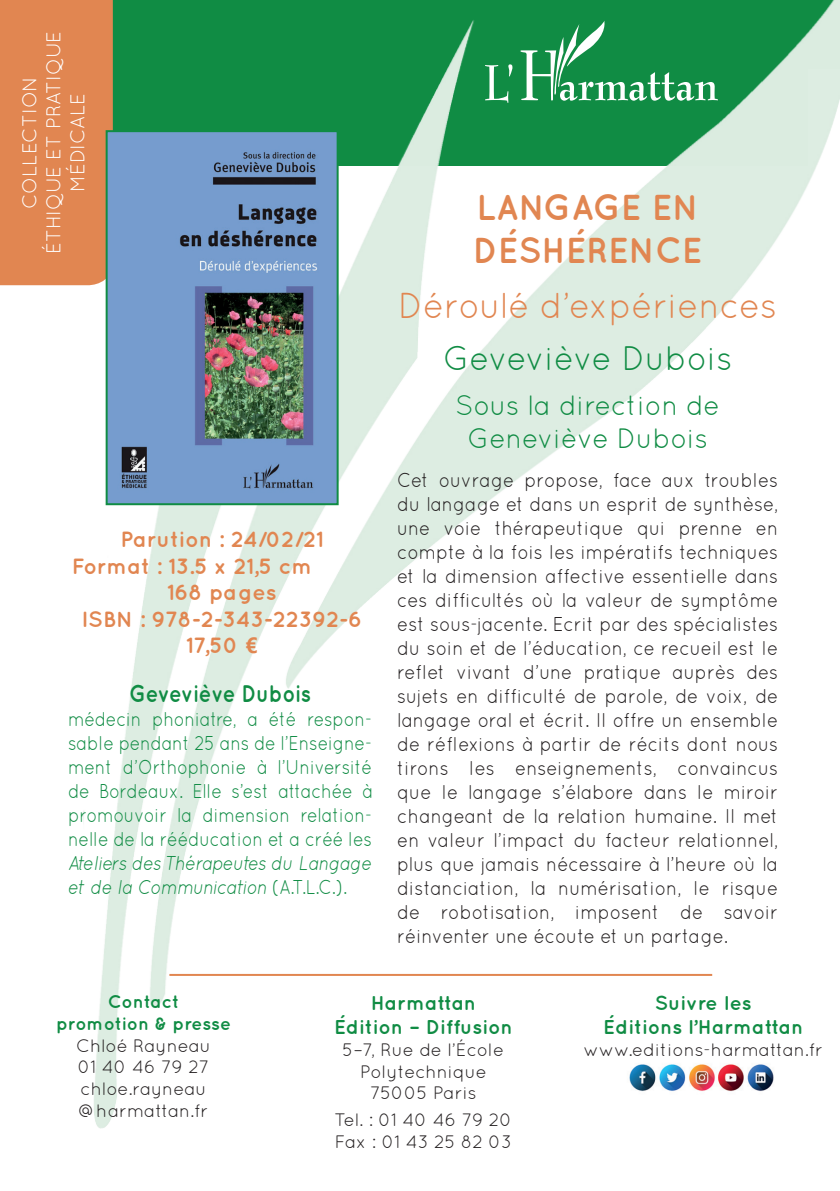
<style>
.page{position:relative;width:840px;height:1191px;background:#fff}
.page>*{position:absolute;margin:0;border:0;box-sizing:border-box;transform-origin:0 0}
.t1{font:36px "Quicksand";color:#e18651;scale:.96 1}
.t2{font:700 36px/43.2px "Quicksand";color:#e18651;scale:.96 1}
.t3{font:34px "Quicksand";color:#108c44;scale:.96 1}
.t4{font:28px/33.6px "Quicksand";color:#108c44;text-align:center;scale:.96 1}
.t5{font:700 24px "Quicksand";letter-spacing:-.01em;color:#108c44;scale:.87 1}
.t6{font:700 22px "Quicksand";color:#e18651}
.t7{font:22px "Quicksand";color:#fff;scale:.93 1}
.t8{font:20px/24px "Quicksand";color:#231f20;text-align:justify;scale:.91 1}
.t9{font:20px/24px "Quicksand";letter-spacing:-.01em;color:#108c44;text-align:justify;scale:.87 1}
.t10{font:italic 20px/24px "Quicksand";letter-spacing:-.01em;color:#108c44;scale:.87 1}
.t11{font:700 20px/24px "Quicksand";color:#108c44;text-align:center}
.t12{font:20px/24px "Quicksand";color:#fff;text-align:center}
.t13{font:18px/21.6px "Quicksand";color:#231f20}
.t14{font:700 18px/21.6px "Quicksand";color:#108c44;text-align:center}
.t15{font:18px "Quicksand";letter-spacing:-.03em;color:#fff}
.t16{font:18px "Quicksand";letter-spacing:-.03em;color:#fff;scale:.93 1}
.s1{font-family:"Gadugi"}
.s2{font-style:normal}
</style>
<div class="page">
<img style="left:0;top:0;width:839px;height:1129px">
<svg style="left:520px;top:21px;width:197px;height:80px;background:#369e62"></svg>
<svg style="left:484px;top:64px;width:29px;height:39px"></svg>
<hr style="left:169px;top:974px;width:542px;height:2px;background:#e18651">
<img style="left:623px;top:1059px;width:159px;height:36px">
<div style="left:0;top:0;width:113px;height:285px;background:#e18651"></div>
<img style="left:109px;top:133px;width:226px;height:369px">
<div style="left:106px;top:130px;width:232px;height:375px;border:2px solid #108c44"></div>
<p class="t15" style="left:32px;top:253px;width:231px;rotate:-90deg">NOUVEAUTÉ HARMATTAN</p>
<p class="t12" style="left:17px;top:254px;width:225px;rotate:-90deg">collection<br>Éthique et pratique médicale</p>
<p class="t7" style="left:39px;top:210px;width:146px;rotate:-90deg">Littérature</p>
<p class="t16" style="left:16px;top:195px;width:113px;rotate:-90deg">nouveauté</p>
<p class="t6" style="left:120px;top:526px;width:204px">Parution : 24/02/21</p>
<p class="t6" style="left:72px;top:553px;width:242px">Format : 13.5 x 21,5 cm</p>
<p class="t6" style="left:167px;top:579px;width:111px">168 pages</p>
<p class="t6" style="left:82px;top:605px;width:282px">ISBN : 978-2-343-22392-6</p>
<p class="t6" style="left:186px;top:632px;width:73px">17,50 <span class="s1">€</span></p>
<p class="t5" style="left:129px;top:678px;width:210px">Geveviève Dubois</p>
<p class="t9" style="left:68px;top:706px;width:351px">médecin phoniatre, a été respon&shy;sable pendant 25 ans de l’Enseigne&shy;ment d’Orthophonie à l’U niversité de Bordeaux. Elle s’est attachée à promouvoir la dimension relation&shy;nelle de la rééducation et a créé les</p>
<p class="t10" style="left:68px;top:850px;width:351px">Ateliers des Thérapeutes du Langage et de la Communication <span class="s2">(A.T.L.C.).</span></p>
<h1 class="t2" style="left:472px;top:185px;width:240px">LANGAGE EN<br>DÉSHÉRENCE</h1>
<h1 class="t1" style="left:398px;top:284px;width:396px">Déroulé d’expériences</h1>
<h2 class="t3" style="left:443px;top:338px;width:303px">Geveviève Dubois</h2>
<h3 class="t4" style="left:455px;top:388px;width:277px">Sous la direction de<br>Geneviève Dubois</h3>
<p class="t8" style="left:397px;top:468px;width:420px">Cet ouvrage propose, face aux troubles du langage et dans un esprit de synthèse, une voie thérapeutique qui prenne en compte à la fois les impératifs techniques et la dimension affective essentielle dans ces difficultés où la valeur de symptôme est sous-jacente. Ecrit par des spécialistes du soin et de l’éducation, ce recueil est le reflet vivant d’une pratique auprès des sujets en difficulté de parole, de voix, de langage oral et écrit. I l offre un ensemble de réflexions à partir de récits dont nous tirons les enseignements, convaincus que le langage s’élabore dans le miroir changeant de la relation humaine. I l met en valeur l’impact du facteur relationnel, plus que jamais nécessaire à l’heure où la distanciation, la numérisation, le risque de robotisation, imposent de savoir réinventer une écoute et un partage.</p>
<p class="t14" style="left:56px;top:990px;width:176px">Contact<br>promotion &amp; presse</p>
<p class="t13" style="left:76px;top:1034px;width:136px">Chloé Rayneau<br>01 40 46 79 27 chloe.rayneau @harmattan.fr</p>
<p class="t11" style="left:334px;top:990px;width:180px">Harmattan<br>Édition – Diffusion</p>
<p class="t13" style="left:342px;top:1038px;width:163px;text-align:center">5–7, Rue de l’École<br>Polytechnique<br>75005 Paris</p>
<p class="t13" style="left:334px;top:1109px;width:179px">Tel. : 01 40 46 79 20<br>Fax : 01 43 25 82 03</p>
<p class="t11" style="left:603px;top:990px;width:201px">Suivre les<br>Éditions l’Harmattan</p>
<p class="t13" style="left:583px;top:1038px;width:241px">www.editions-harmattan.fr</p>
</div>
